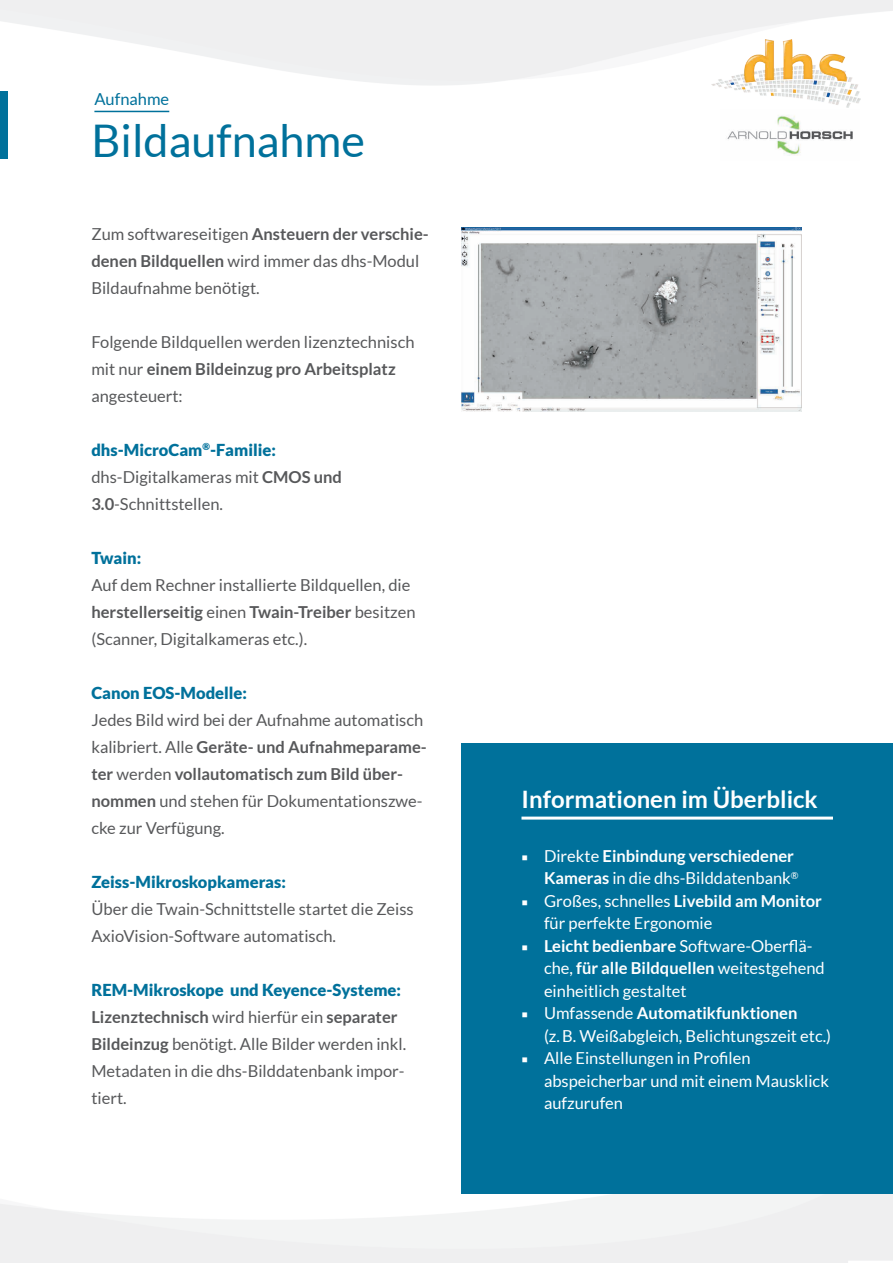
<style>
.page{position:relative;width:893px;height:1263px;background:#fff}
.page>*{position:absolute;margin:0;border:0;box-sizing:border-box;transform-origin:0 0}
.t1{font:45px "Lato";color:#00719b}
.t2{font:700 24px "Lato";color:#fff}
.t3{font:16.5px/27px "Lato";color:#57585a}
.t4{font:16.5px/22.5px "Lato";color:#fff}
.t5{font:700 16.5px/22.5px "Lato";color:#fff;text-align:right}
.t6{font:900 16.5px "Lato";color:#00719b}
.t7{font:16.5px "Lato";color:#00719b}
.s1{font-weight:700}
.s2{font-weight:900;color:#00719b}
.s3{font-family:"Minion Pro";font-weight:400}
.s4{font-weight:400}
.s5{font-family:"Minion Pro"}
</style>
<div class="page">
<img style="left:0;top:0;width:893px;height:1263px">
<img style="left:711px;top:39px;width:150px;height:69px">
<img style="left:720px;top:109px;width:140px;height:52px">
<hr style="left:94px;top:111px;width:75px;height:1px;background:#00719b">
<div style="left:0;top:91px;width:8px;height:68px;background:#00719b"></div>
<div style="left:461px;top:743px;width:432px;height:451px;background:#00719b"></div>
<hr style="left:521px;top:816px;width:312px;height:3px;background:#fff">
<img style="left:461px;top:228px;width:340px;height:183px">
<p class="t7" style="left:94px;top:90px;width:76px">Aufnahme</p>
<h1 class="t1" style="left:91px;top:116px;width:275px">Bildaufnahme</h1>
<p class="t3" style="left:91px;top:220px;width:339px">Zum softwareseitigen <span class="s1">Ansteuern der verschie&shy;denen Bildquellen</span> wird immer das dhs-Modul<br>Bildaufnahme benötigt.</p>
<p class="t3" style="left:91px;top:328px;width:325px">Folgende Bildquellen werden lizenztechnisch mit nur <span class="s1">einem Bildeinzug pro Arbeitsplatz </span>angesteuert:</p>
<p class="t3" style="left:91px;top:436px;width:252px"><span class="s2">dhs-MicroCam</span><sup>®</sup><span class="s2">-Familie: </span>dhs-Digitalkameras mit <span class="s1">CMOS und<br>3.0</span>-Schnittstellen.</p>
<p class="t6" style="left:91px;top:548px;width:51px">Twain:</p>
<p class="t3" style="left:91px;top:571px;width:326px">Auf dem Rechner installierte Bildquellen, die <span class="s1">herstellerseitig</span> einen <span class="s1">Twain-Treiber</span> besitzen (Scanner, Digitalkameras etc.).</p>
<p class="t6" style="left:91px;top:683px;width:157px">Canon EOS-Modelle:</p>
<p class="t3" style="left:91px;top:706px;width:337px">Jedes Bild wird bei der Aufnahme automatisch kalibriert. Alle <span class="s1">Geräte- und Aufnahmeparame&shy;ter</span> werden <span class="s1">vollautomatisch zum Bild über&shy;nommen</span> und stehen für Dokumentationszwe&shy;cke zur Verfügung.</p>
<p class="t6" style="left:91px;top:872px;width:196px">Zeiss-Mikroskopkameras:</p>
<p class="t3" style="left:91px;top:895px;width:324px">Über die Twain-Schnittstelle startet die Zeiss<br>AxioVision-Software automatisch.</p>
<p class="t3" style="left:91px;top:976px;width:316px"><span class="s2">REM-Mikroskope und Keyence-Systeme:<br></span><span class="s1">Lizenztechnisch</span> wird hierfür ein <span class="s1">separater Bildeinzug</span> benötigt. Alle Bilder werden inkl.<br>Metadaten in die dhs-Bilddatenbank impor&shy;tiert.</p>
<h2 class="t2" style="left:521px;top:785px;width:298px">Informationen im Überblick</h2>
<p class="t5" style="left:521px;top:844px;width:279px"><span class="s3">■</span> <span class="s4">Direkte</span> Einbindung verschiedener<br>Kameras <span class="s4">in die dhs-Bilddatenbank</span><sup>®</sup></p>
<p class="t4" style="left:544px;top:889px;width:279px;text-indent:-23px"><span class="s5">■</span> Großes, schnelles <span class="s1">Livebild am Monitor </span>für perfekte Ergonomie</p>
<p class="t4" style="left:544px;top:934px;width:282px;text-indent:-23px"><span class="s5">■</span> <span class="s1">Leicht bedienbare</span> Software-Oberflä&shy;che, <span class="s1">für alle Bildquellen</span> weitestgehend einheitlich gestaltet</p>
<p class="t4" style="left:544px;top:1002px;width:289px;text-indent:-23px"><span class="s5">■</span> Umfassende <span class="s1">Automatikfunktionen </span>(z.B. Weißabgleich, Belichtungszeit etc.)</p>
<p class="t4" style="left:544px;top:1047px;width:286px;text-indent:-23px"><span class="s5">■</span> Alle Einstellungen in Profilen abspeicherbar und mit einem Mausklick aufzurufen</p>
</div>
